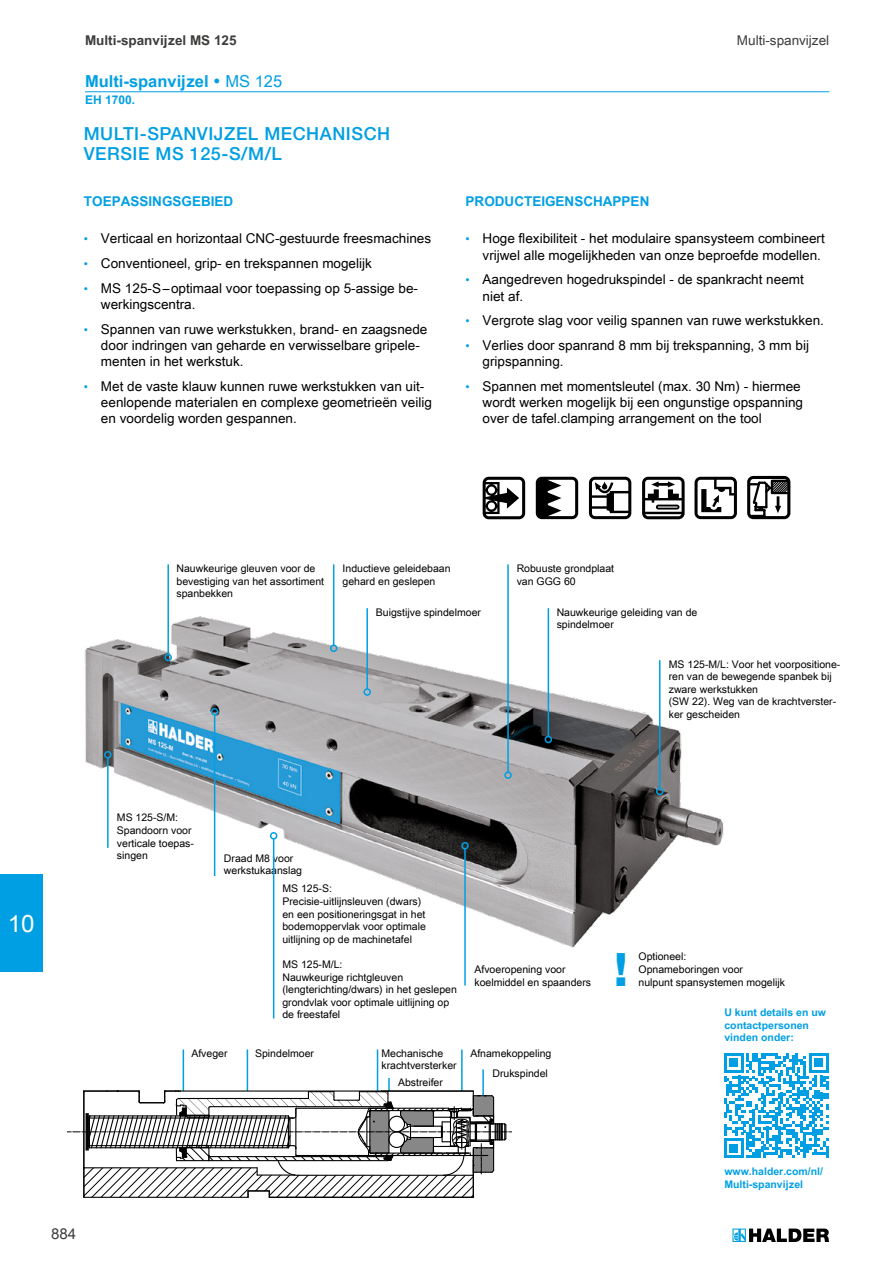
<style>
.page{position:relative;width:893px;height:1263px;background:#fff}
.page>*{position:absolute;margin:0;border:0;box-sizing:border-box;transform-origin:0 0}
.t1{font:800 46.2px "Helvetica Neue LT Std";color:#009fe3}
.t2{font:24px "Arial Unicode MS";color:#fff}
.t3{font:500 18px/19.5px "Helvetica Neue LT Std";letter-spacing:.03em;color:#009fe3}
.t4{font:700 16.5px "Arial Unicode MS";color:#009fe3}
.t5{font:15px "Arial Unicode MS";color:#3c3c3b}
.t6{font:13.5px/16.2px "Arial Unicode MS";color:#000}
.t7{font:700 13.5px "Arial Unicode MS";color:#009fe3}
.t8{font:700 13.5px "Arial Unicode MS";color:#3c3c3b}
.t9{font:13.5px "Arial Unicode MS";color:#3c3c3b}
.t10{font:700 12px "Arial Unicode MS";color:#009fe3}
.t11{font:10.5px/12.6px "Arial Unicode MS";color:#000}
.t12{font:700 10.5px/12.6px "Arial Unicode MS";color:#009fe3}
.s1{font-weight:400}
.s2{font-family:"Arial";font-size:12px;color:#009fe3}
</style>
<div class="page">
<img style="left:84px;top:600px;width:640px;height:353px">
<div style="left:215px;top:852px;width:100px;height:24px;background:#fff"></div>
<hr style="left:167px;top:564px;width:2px;height:90px;background:#009fe3">
<div style="left:164px;top:654px;width:8px;height:7px;border:2px solid #009fe3;border-radius:50%"></div>
<hr style="left:107px;top:758px;width:2px;height:90px;background:#009fe3">
<div style="left:104px;top:751px;width:8px;height:7px;border:2px solid #009fe3;border-radius:50%"></div>
<hr style="left:464px;top:849px;width:2px;height:136px;background:#009fe3">
<div style="left:461px;top:842px;width:8px;height:7px;border:2px solid #009fe3;border-radius:50%"></div>
<hr style="left:214px;top:715px;width:1px;height:161px;background:#009fe3">
<div style="left:211px;top:708px;width:7px;height:7px;border:2px solid #009fe3;border-radius:50%"></div>
<hr style="left:273px;top:839px;width:1px;height:179px;background:#009fe3">
<div style="left:270px;top:832px;width:7px;height:7px;border:2px solid #009fe3;border-radius:50%"></div>
<hr style="left:333px;top:564px;width:1px;height:81px;background:#009fe3">
<div style="left:330px;top:644px;width:7px;height:8px;border:2px solid #009fe3;border-radius:50%"></div>
<hr style="left:366px;top:608px;width:2px;height:81px;background:#009fe3">
<div style="left:363px;top:688px;width:8px;height:8px;border:2px solid #009fe3;border-radius:50%"></div>
<hr style="left:548px;top:608px;width:1px;height:128px;background:#009fe3">
<div style="left:545px;top:736px;width:7px;height:7px;border:2px solid #009fe3;border-radius:50%"></div>
<hr style="left:659px;top:660px;width:1px;height:128px;background:#009fe3">
<div style="left:656px;top:788px;width:7px;height:7px;border:2px solid #009fe3;border-radius:50%"></div>
<hr style="left:507px;top:564px;width:2px;height:208px;background:#009fe3">
<div style="left:504px;top:771px;width:8px;height:8px;border:2px solid #009fe3;border-radius:50%"></div>
<hr style="left:183px;top:1049px;width:1px;height:58px;background:#009fe3">
<hr style="left:482px;top:1069px;width:2px;height:60px;background:#009fe3">
<hr style="left:247px;top:1049px;width:1px;height:49px;background:#009fe3">
<hr style="left:377px;top:1049px;width:1px;height:63px;background:#009fe3">
<hr style="left:461px;top:1049px;width:2px;height:75px;background:#009fe3">
<hr style="left:269px;top:1197px;width:204px;height:1px;background:#000">
<hr style="left:84px;top:1197px;width:164px;height:1px;background:#000">
<svg style="left:67px;top:1073px;width:444px;height:124px"></svg>
<svg style="left:724px;top:1053px;width:105px;height:105px"></svg>
<svg style="left:483px;top:477px;width:42px;height:42px"></svg>
<svg style="left:642px;top:477px;width:43px;height:42px"></svg>
<svg style="left:536px;top:477px;width:42px;height:42px"></svg>
<svg style="left:589px;top:477px;width:42px;height:42px"></svg>
<svg style="left:694px;top:477px;width:43px;height:42px"></svg>
<svg style="left:747px;top:476px;width:44px;height:43px"></svg>
<svg style="left:732px;top:1228px;width:97px;height:14px"></svg>
<hr style="left:85px;top:91px;width:744px;height:1px;background:#009fe3">
<div style="left:0;top:874px;width:43px;height:97px;background:#009fe3"></div>
<p class="t8" style="left:85px;top:30px;width:153px">Multi-spanvijzel MS 125</p>
<p class="t9" style="left:737px;top:30px;width:94px">Multi-spanvijzel</p>
<h3 class="t4" style="left:85px;top:69px;width:199px">Multi-spanvijzel • <span class="s1">MS 125</span></h3>
<p class="t10" style="left:85px;top:91px;width:52px">EH 1700.</p>
<h3 class="t3" style="left:84px;top:124px;width:308px">MULTI-SPANVIJZEL MECHANISCH<br>VERSIE MS 125-S/M/L</h3>
<p class="t7" style="left:84px;top:192px;width:151px">TOEPASSINGSGEBIED</p>
<p class="t6" style="left:84px;top:230px;width:349px"><span class="s2">•</span> Verticaal en horizontaal CNC-gestuurde freesmachines</p>
<p class="t6" style="left:84px;top:255px;width:289px"><span class="s2">•</span> Conventioneel, grip- en trekspannen mogelijk</p>
<p class="t6" style="left:101px;top:280px;width:319px;text-indent:-17px"><span class="s2">•</span> MS 125-S–optimaal voor toepassing op 5-assige be&shy;werkingscentra.</p>
<p class="t6" style="left:101px;top:321px;width:328px;text-indent:-17px"><span class="s2">•</span> Spannen van ruwe werkstukken, brand- en zaagsnede door indringen van geharde en verwisselbare gripele&shy;menten in het werkstuk.</p>
<p class="t6" style="left:101px;top:378px;width:332px;text-indent:-17px"><span class="s2">•</span> Met de vaste klauw kunnen ruwe werkstukken van uit&shy;eenlopende materialen en complexe geometrieën veilig en voordelig worden gespannen.</p>
<p class="t7" style="left:466px;top:192px;width:185px">PRODUCTEIGENSCHAPPEN</p>
<p class="t6" style="left:466px;top:230px;width:361px;text-align:right"><span class="s2">•</span> Hoge flexibiliteit - het modulaire spansysteem combineert vrijwel alle mogelijkheden van onze beproefde modellen.</p>
<p class="t6" style="left:483px;top:271px;width:323px;text-indent:-17px"><span class="s2">•</span> Aangedreven hogedrukspindel - de spankracht neemt niet af.</p>
<p class="t6" style="left:466px;top:312px;width:360px"><span class="s2">•</span> Vergrote slag voor veilig spannen van ruwe werkstukken.</p>
<p class="t6" style="left:483px;top:337px;width:328px;text-indent:-17px"><span class="s2">•</span> Verlies door spanrand 8 mm bij trekspanning, 3 mm bij gripspanning.</p>
<p class="t6" style="left:483px;top:378px;width:322px;text-indent:-17px"><span class="s2">•</span> Spannen met momentsleutel (max. 30 Nm) - hiermee wordt werken mogelijk bij een ongunstige opspanning over de tafel.clamping arrangement on the tool</p>
<h2 class="t2" style="left:8px;top:906px;width:28px">10</h2>
<h3 class="t5" style="left:51px;top:1223px;width:27px">884</h3>
<p class="t11" style="left:177px;top:562px;width:149px">Nauwkeurige gleuven voor de bevestiging van het assortiment spanbekken</p>
<p class="t11" style="left:343px;top:562px;width:109px">Inductieve geleidebaan gehard en geslepen</p>
<p class="t11" style="left:376px;top:605px;width:107px">Buigstijve spindelmoer</p>
<p class="t11" style="left:517px;top:562px;width:99px">Robuuste grondplaat van GGG 60</p>
<p class="t11" style="left:557px;top:605px;width:142px">Nauwkeurige geleiding van de spindelmoer</p>
<p class="t11" style="left:669px;top:657px;width:173px">MS 125-M/L: Voor het voorpositione&shy;ren van de bewegende spanbek bij zware werkstukken<br>(SW 22). Weg van de krachtverster&shy;ker gescheiden</p>
<p class="t11" style="left:117px;top:811px;width:79px">MS 125-S/M:<br>Spandoorn voor verticale toepas&shy;singen</p>
<p class="t11" style="left:224px;top:851px;width:80px">Draad M8 voor werkstukaanslag</p>
<p class="t11" style="left:191px;top:1047px;width:38px">Afveger</p>
<p class="t11" style="left:282px;top:882px;width:145px">MS 125-S:<br>Precisie-uitlijnsleuven (dwars) en een positioneringsgat in het bodemoppervlak voor optimale uitlijning op de machinetafel</p>
<p class="t11" style="left:282px;top:958px;width:176px">MS 125-M/L:<br>Nauwkeurige richtgleuven (lengterichting/dwars) in het geslepen grondvlak voor optimale uitlijning op de freestafel</p>
<p class="t11" style="left:474px;top:963px;width:118px">Afvoeropening voor koelmiddel en spaanders</p>
<p class="t11" style="left:255px;top:1047px;width:60px">Spindelmoer</p>
<p class="t11" style="left:381px;top:1047px;width:77px">Mechanische krachtversterker</p>
<p class="t11" style="left:492px;top:1043px;width:61px;line-height:20px;text-indent:-22px">Afnamekoppeling<br>Drukspindel</p>
<p class="t11" style="left:398px;top:1075px;width:46px">Abstreifer</p>
<h1 class="t1" style="left:614px;top:942px;width:15px">!</h1>
<p class="t11" style="left:638px;top:950px;width:148px">Optioneel:<br>Opnameboringen voor<br>nulpunt spansystemen mogelijk</p>
<p class="t12" style="left:724px;top:1006px;width:103px">U kunt details en uw contactpersonen vinden onder:</p>
<p class="t12" style="left:724px;top:1165px;width:100px">www.halder.com/nl/<br>Multi-spanvijzel</p>
</div>
